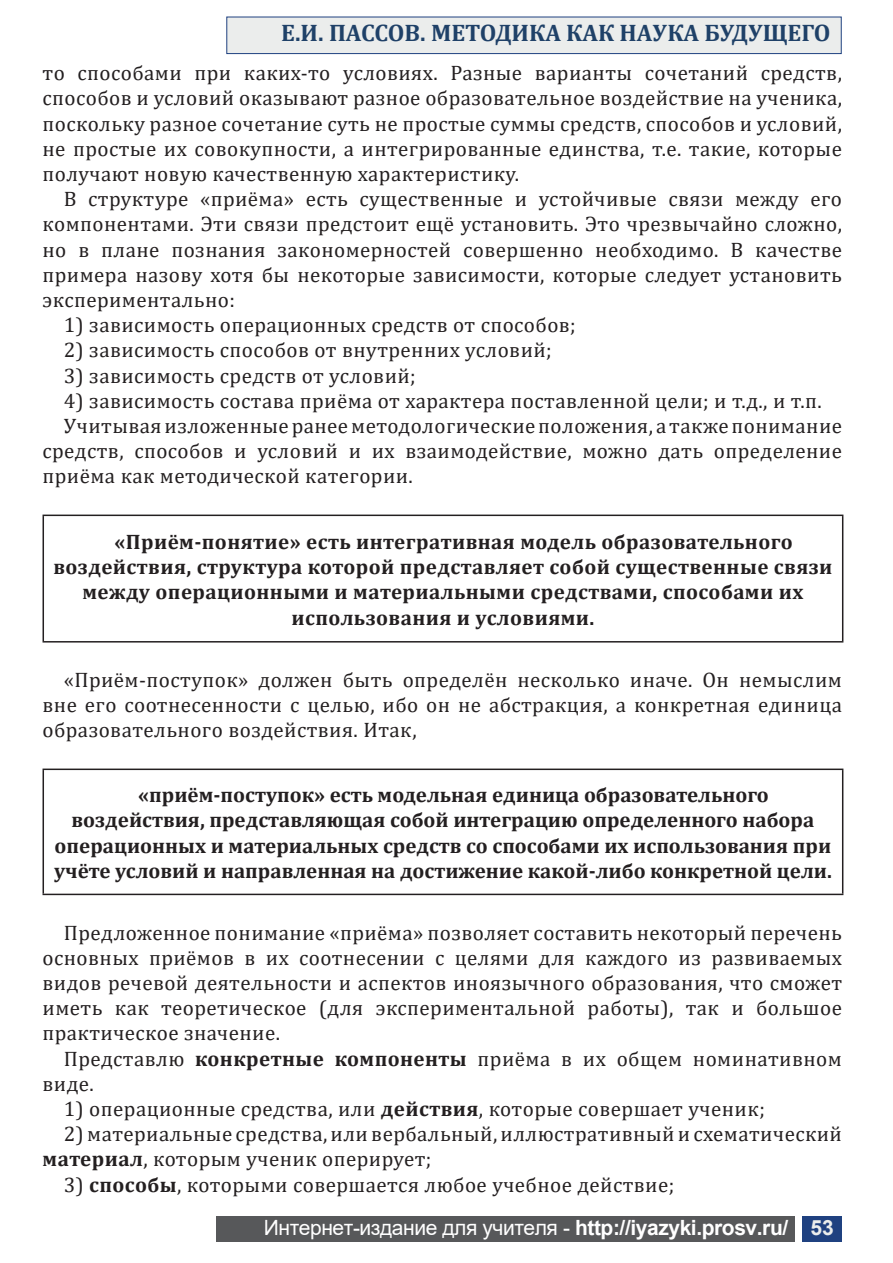
<style>
.page{position:relative;width:893px;height:1263px;background:#fff}
.page>*{position:absolute;margin:0;border:0;box-sizing:border-box;transform-origin:0 0}
.t1{font:700 24px "Cambria";color:#1f4168}
.Стиль_абзаца_1{font:21px/25.2px "Cambria";letter-spacing:.02em;color:#231f20;text-align:justify}
.Стиль_абзаца_1-2{font:700 21px "Cambria";color:#231f20}
.Стиль_абзаца_1-3{font:700 21px "Cambria";letter-spacing:.02em;color:#231f20}
.t2{font:21px "Arial";letter-spacing:-.02em;color:#fff}
.s1{font-weight:700}
.s2{font-weight:700;color:#ebedec}
</style>
<div class="page">
<div style="left:802px;top:1216px;width:40px;height:26px;background:#1f4180"></div>
<div style="left:217px;top:1216px;width:578px;height:26px;background:#57585a"></div>
<div style="left:227px;top:17px;width:614px;height:37px;background:#ebedec;border:1px solid #1f4180"></div>
<hr style="left:43px;top:515px;width:800px;height:1px;background:#231f20">
<hr style="left:43px;top:516px;width:1px;height:125px;background:#231f20">
<hr style="left:842px;top:516px;width:1px;height:125px;background:#231f20">
<hr style="left:43px;top:641px;width:800px;height:1px;background:#231f20">
<hr style="left:43px;top:768px;width:800px;height:2px;background:#231f20">
<hr style="left:43px;top:770px;width:1px;height:124px;background:#231f20">
<hr style="left:842px;top:770px;width:1px;height:124px;background:#231f20">
<hr style="left:43px;top:894px;width:800px;height:1px;background:#231f20">
<p class="t1" style="left:281px;top:16px;width:551px">Е.И. ПАССОВ. МЕТОДИКА КАК НАУКА БУДУЩЕГО</p>
<p class="Стиль_абзаца_1" style="left:43px;top:60px;width:801px">то способами при каких-то условиях. Разные варианты сочетаний средств, способов и условий оказывают разное образовательное воздействие на ученика, поскольку разное сочетание суть не простые суммы средств, способов и условий, не простые их совокупности, а интегрированные единства, т.е. такие, которые получают новую качественную характеристику.</p>
<p class="Стиль_абзаца_1" style="left:43px;top:186px;width:801px;text-indent:21px">В структуре «приёма» есть существенные и устойчивые связи между его компонентами. Эти связи предстоит ещё установить. Это чрезвычайно сложно, но в плане познания закономерностей совершенно необходимо. В качестве примера назову хотя бы некоторые зависимости, которые следует установить экспериментально:</p>
<p class="Стиль_абзаца_1" style="left:64px;top:312px;width:514px">1) зависимость операционных средств от способов;</p>
<p class="Стиль_абзаца_1" style="left:64px;top:337px;width:490px">2) зависимость способов от внутренних условий;</p>
<p class="Стиль_абзаца_1" style="left:64px;top:363px;width:354px">3) зависимость средств от условий;</p>
<p class="Стиль_абзаца_1" style="left:64px;top:388px;width:759px">4) зависимость состава приёма от характера поставленной цели; и т.д., и т.п.</p>
<p class="Стиль_абзаца_1" style="left:43px;top:413px;width:801px;text-indent:21px">Учитывая изложенные ранее методологические положения, а также понимание средств, способов и условий и их взаимодействие, можно дать определение приёма как методической категории.</p>
<p class="Стиль_абзаца_1-3" style="left:114px;top:527px;width:680px">«Приём-понятие» есть интегративная модель образовательного</p>
<p class="Стиль_абзаца_1-3" style="left:53px;top:552px;width:780px">воздействия, структура которой представляет собой существенные связи</p>
<p class="Стиль_абзаца_1-3" style="left:82px;top:577px;width:723px">между операционными и материальными средствами, способами их</p>
<p class="Стиль_абзаца_1-3" style="left:291px;top:602px;width:305px">использования и условиями.</p>
<p class="Стиль_абзаца_1" style="left:43px;top:667px;width:801px;text-indent:21px">«Приём-поступок» должен быть определён несколько иначе. Он немыслим вне его соотнесенности с целью, ибо он не абстракция, а конкретная единица образовательного воздействия. Итак,</p>
<p class="Стиль_абзаца_1-2" style="left:138px;top:780px;width:632px">«приём-поступок» есть модельная единица образовательного</p>
<p class="Стиль_абзаца_1-2" style="left:72px;top:805px;width:744px">воздействия, представляющая собой интеграцию определенного набора</p>
<p class="Стиль_абзаца_1-2" style="left:55px;top:831px;width:778px">операционных и материальных средств со способами их использования при</p>
<p class="Стиль_абзаца_1-2" style="left:54px;top:856px;width:779px">учёте условий и направленная на достижение какой-либо конкретной цели.</p>
<p class="Стиль_абзаца_1" style="left:43px;top:920px;width:801px;text-indent:21px">Предложенное понимание «приёма» позволяет составить некоторый перечень основных приёмов в их соотнесении с целями для каждого из развиваемых видов речевой деятельности и аспектов иноязычного образования, что сможет иметь как теоретическое (для экспериментальной работы), так и большое практическое значение.</p>
<p class="Стиль_абзаца_1" style="left:43px;top:1046px;width:801px;text-indent:21px">Представлю <span class="s1">конкретные компоненты</span> приёма в их общем номинативном виде.</p>
<p class="Стиль_абзаца_1" style="left:64px;top:1096px;width:703px">1) операционные средства, или <span class="s1">действия</span>, которые совершает ученик;</p>
<p class="Стиль_абзаца_1" style="left:43px;top:1121px;width:801px;text-indent:21px">2) материальные средства, или вербальный, иллюстративный и схематический <span class="s1">материал</span>, которым ученик оперирует;</p>
<p class="Стиль_абзаца_1" style="left:64px;top:1172px;width:612px">3) <span class="s1">способы</span>, которыми совершается любое учебное действие;</p>
<p class="t2" style="left:264px;top:1213px;width:571px">Интернет-издание для учителя - <span class="s1">http://iyazyki.prosv.ru/</span> <span class="s2">53</span></p>
</div>
